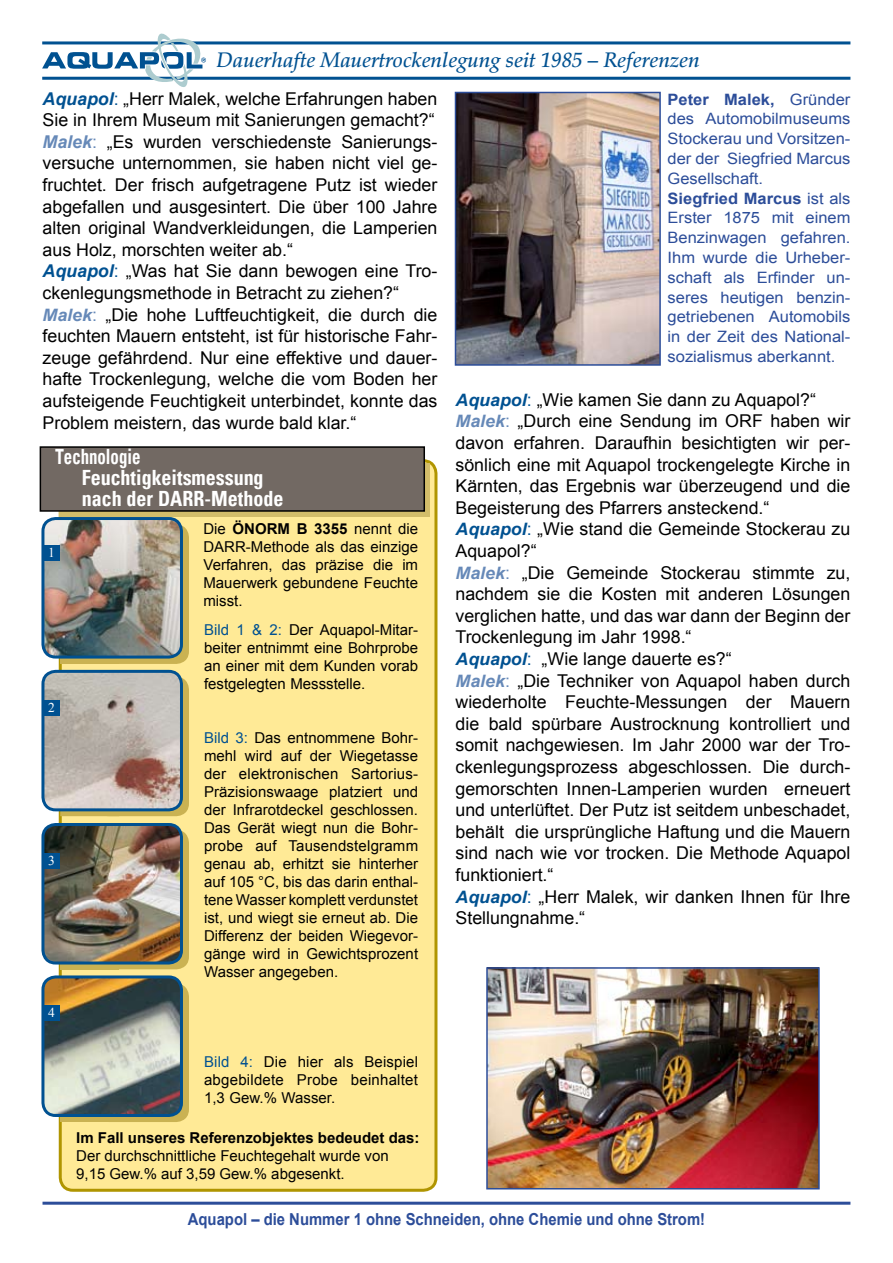
<style>
.page{position:relative;width:893px;height:1263px;background:#fff}
.page>*{position:absolute;margin:0;border:0;box-sizing:border-box;transform-origin:0 0}
.t1{font:italic 500 21px "Palatino LT Pro";color:#005191}
.t2{font:700 condensed 21px/21px "Univers";color:#fff;scale:.95 1}
.t3{font:700 condensed 21px "Univers";color:#fff;scale:.8 1}
.t4{font:17.7px/21.6px "Arial";color:#000}
.t5{font:700 16.5px "Arial";color:#2c4d99;scale:.9 1}
.t6{font:15.6px/19.8px "Arial";color:#2c4d99;scale:1.05 1}
.t7{font:15px/18px "Arial";color:#000;text-align:justify}
.t8{font:700 15px "Arial";color:#000}
.t9{font:13.5px "Times New Roman";color:#fff}
.s1{font-weight:700;font-style:italic;color:#005191}
.s2{color:#005191}
.s3{font-weight:700;font-style:italic;color:#6689b8}
.s4{color:#6689b8}
.s5{font-weight:700;font-style:italic;font-size:17.1px;color:#6689b8}
.s6{font-weight:700}
.s7{font-weight:700;font-style:italic;font-size:17.1px;color:#005191}
</style>
<div class="page">
<hr style="left:43px;top:1202px;width:807px;height:3px;background:#2c4d99">
<div style="left:60px;top:461px;width:376px;height:729px;background:#ffea96;border-radius:13px"></div>
<div style="left:60px;top:463px;width:370px;height:54px;background:#d2bd6a"></div>
<div style="left:40px;top:447px;width:384px;height:64px;background:#726963"></div>
<div style="left:40px;top:446px;width:385px;height:66px;border:2px solid #000"></div>
<img style="left:489px;top:970px;width:328px;height:216px">
<div style="left:486px;top:967px;width:334px;height:222px;border:2px solid #2c4d99"></div>
<img style="left:458px;top:95px;width:200px;height:268px">
<div style="left:455px;top:92px;width:206px;height:274px;border:2px solid #2c4d99"></div>
<hr style="left:42px;top:41px;width:808px;height:3px;background:#005191">
<hr style="left:42px;top:77px;width:808px;height:3px;background:#005191">
<svg style="left:42px;top:33px;width:164px;height:54px"></svg>
<div style="left:97px;top:524px;width:92px;height:140px;background:#cab252;border-radius:13px"></div>
<svg style="left:60px;top:658px;width:59px;height:6px"></svg>
<div style="left:97px;top:830px;width:92px;height:139px;background:#cab252;border-radius:13px"></div>
<svg style="left:60px;top:964px;width:59px;height:5px"></svg>
<div style="left:97px;top:984px;width:92px;height:138px;background:#cab252;border-radius:13px"></div>
<div style="left:60px;top:984px;width:59px;height:138px;background:#cab252"></div>
<img style="left:43px;top:518px;width:138px;height:139px;border-radius:13px">
<div style="left:41px;top:517px;width:142px;height:141px;border:3px solid #005191;border-radius:13px"></div>
<img style="left:43px;top:824px;width:138px;height:139px;border-radius:13px">
<div style="left:41px;top:823px;width:142px;height:141px;border:3px solid #005191;border-radius:13px"></div>
<img style="left:43px;top:977px;width:138px;height:138px;border-radius:13px">
<div style="left:41px;top:975px;width:142px;height:142px;border:3px solid #005191;border-radius:13px"></div>
<div style="left:97px;top:677px;width:92px;height:139px;background:#cab252;border-radius:13px"></div>
<svg style="left:60px;top:811px;width:59px;height:5px"></svg>
<img style="left:43px;top:671px;width:138px;height:139px;border-radius:13px">
<div style="left:41px;top:670px;width:142px;height:141px;border:3px solid #005191;border-radius:13px"></div>
<div style="left:44px;top:854px;width:15px;height:15px;background:#005191"></div>
<div style="left:44px;top:700px;width:15px;height:16px;background:#005191"></div>
<div style="left:44px;top:1005px;width:15px;height:16px;background:#005191"></div>
<div style="left:44px;top:545px;width:15px;height:16px;background:#005191"></div>
<p class="t1" style="left:217px;top:48px;width:485px">Dauerhafte Mauertrockenlegung seit 1985 – Referenzen</p>
<p class="t4" style="left:43px;top:87px;width:396px"><span class="s1">Aquapol</span><span class="s2">:</span> „Herr Malek, welche Erfahrungen haben Sie in Ihrem Museum mit Sanierungen gemacht?“ <span class="s3">Malek</span><span class="s4">:</span> „Es wurden verschiedenste Sanierungs&shy;versuche unternommen, sie haben nicht viel ge&shy;fruchtet. Der frisch aufgetragene Putz ist wieder abgefallen und ausgesintert. Die über 100 Jahre alten original Wandverkleidungen, die Lamperien aus Holz, morschten weiter ab.“<br><span class="s1">Aquapol</span><span class="s2">:</span> „Was hat Sie dann bewogen eine Tro&shy;ckenlegungsmethode in Betracht zu ziehen?“ <span class="s5">Malek</span><span class="s4">:</span> „Die hohe Luftfeuchtigkeit, die durch die feuchten Mauern entsteht, ist für historische Fahr&shy;zeuge gefährdend. Nur eine effektive und dauer&shy;hafte Trockenlegung, welche die vom Boden her aufsteigende Feuchtigkeit unterbindet, konnte das Problem meistern, das wurde bald klar.“</p>
<p class="t6" style="left:668px;top:89px;width:176px"><span class="s6">Peter Malek,</span> Gründer des Automobilmuseums<br>Stockerau und Vorsitzen&shy;der der Siegfried Marcus<br>Gesellschaft.<br><span class="s6">Siegfried Marcus</span> ist als<br>Erster 1875 mit einem<br>Benzinwagen gefahren.<br>Ihm wurde die Urheber&shy;schaft als Erfinder un&shy;seres heutigen benzin&shy;getriebenen Automobils in der Zeit des National&shy;sozialismus aberkannt.</p>
<p class="t4" style="left:455px;top:389px;width:396px"><span class="s7">Aquapol</span><span class="s2">:</span> „Wie kamen Sie dann zu Aquapol?“ <span class="s5">Malek</span><span class="s4">:</span> „Durch eine Sendung im ORF haben wir davon erfahren. Daraufhin besichtigten wir per&shy;sönlich eine mit Aquapol trockengelegte Kirche in Kärnten, das Ergebnis war überzeugend und die Begeisterung des Pfarrers ansteckend.“<br><span class="s7">Aquapol</span><span class="s2">:</span> „Wie stand die Gemeinde Stockerau zu Aquapol?“<br><span class="s5">Malek</span><span class="s4">:</span> „Die Gemeinde Stockerau stimmte zu, nachdem sie die Kosten mit anderen Lösungen verglichen hatte, und das war dann der Beginn der Trockenlegung im Jahr 1998.“<br><span class="s7">Aquapol</span><span class="s2">:</span> „Wie lange dauerte es?“<br><span class="s5">Malek</span><span class="s4">:</span> „Die Techniker von Aquapol haben durch wiederholte Feuchte-Messungen der Mauern die bald spürbare Austrocknung kontrolliert und somit nachgewiesen. Im Jahr 2000 war der Tro&shy;ckenlegungsprozess abgeschlossen. Die durch&shy;gemorschten Innen-Lamperien wurden erneuert und unterlüftet. Der Putz ist seitdem unbeschadet, behält die ursprüngliche Haftung und die Mauern sind nach wie vor trocken. Die Methode Aquapol funktioniert.“<br><span class="s7">Aquapol</span><span class="s2">:</span> „Herr Malek, wir danken Ihnen für Ihre Stellungnahme.“</p>
<p class="t3" style="left:56px;top:444px;width:108px">Technologie</p>
<p class="t2" style="left:82px;top:467px;width:214px">Feuchtigkeitsmessung nach der DARR-Methode</p>
<p class="t7" style="left:203px;top:519px;width:216px">Die <span class="s6">ÖNORM B 3355</span> nennt die DARR-Methode als das einzige Verfahren, das präzise die im Mauerwerk gebundene Feuchte misst.</p>
<p class="t9" style="left:48px;top:543px;width:8px">1</p>
<p class="t7" style="left:204px;top:620px;width:216px"><span class="s2">Bild 1 &amp; 2:</span> Der Aquapol-Mitar&shy;beiter entnimmt eine Bohrprobe an einer mit dem Kunden vorab festgelegten Messstelle.</p>
<p class="t9" style="left:48px;top:698px;width:8px">2</p>
<p class="t7" style="left:204px;top:728px;width:216px"><span class="s2">Bild 3:</span> Das entnommene Bohr&shy;mehl wird auf der Wiegetasse der elektronischen Sartorius-Präzisionswaage platziert und der Infrarot-deckel geschlossen.<br>Das Gerät wiegt nun die Bohr&shy;probe auf Tausendstel-gramm genau ab, erhitzt sie hinterher auf 105 °C, bis das darin enthal&shy;tene Wasser komplett verdunstet ist, und wiegt sie erneut ab. Die Differenz der beiden Wiege-vor&shy;gänge wird in Gewichtsprozent Wasser angegeben.</p>
<p class="t9" style="left:48px;top:851px;width:8px">3</p>
<p class="t9" style="left:48px;top:1003px;width:8px">4</p>
<p class="t7" style="left:204px;top:1052px;width:215px"><span class="s2">Bild 4:</span> Die hier als Beispiel abgebildete Probe beinhaltet 1,3 Gew.% Wasser.</p>
<p class="t8" style="left:76px;top:1127px;width:345px">Im Fall unseres Referenzobjektes bedeudet das:</p>
<p class="t7" style="left:76px;top:1147px;width:314px">Der durchschnittliche Feuchtegehalt wurde von<br>9,15 Gew.% auf 3,59 Gew.% abgesenkt.</p>
<p class="t5" style="left:188px;top:1207px;width:576px">Aquapol – die Nummer 1 ohne Schneiden, ohne Chemie und ohne Strom!</p>
</div>
